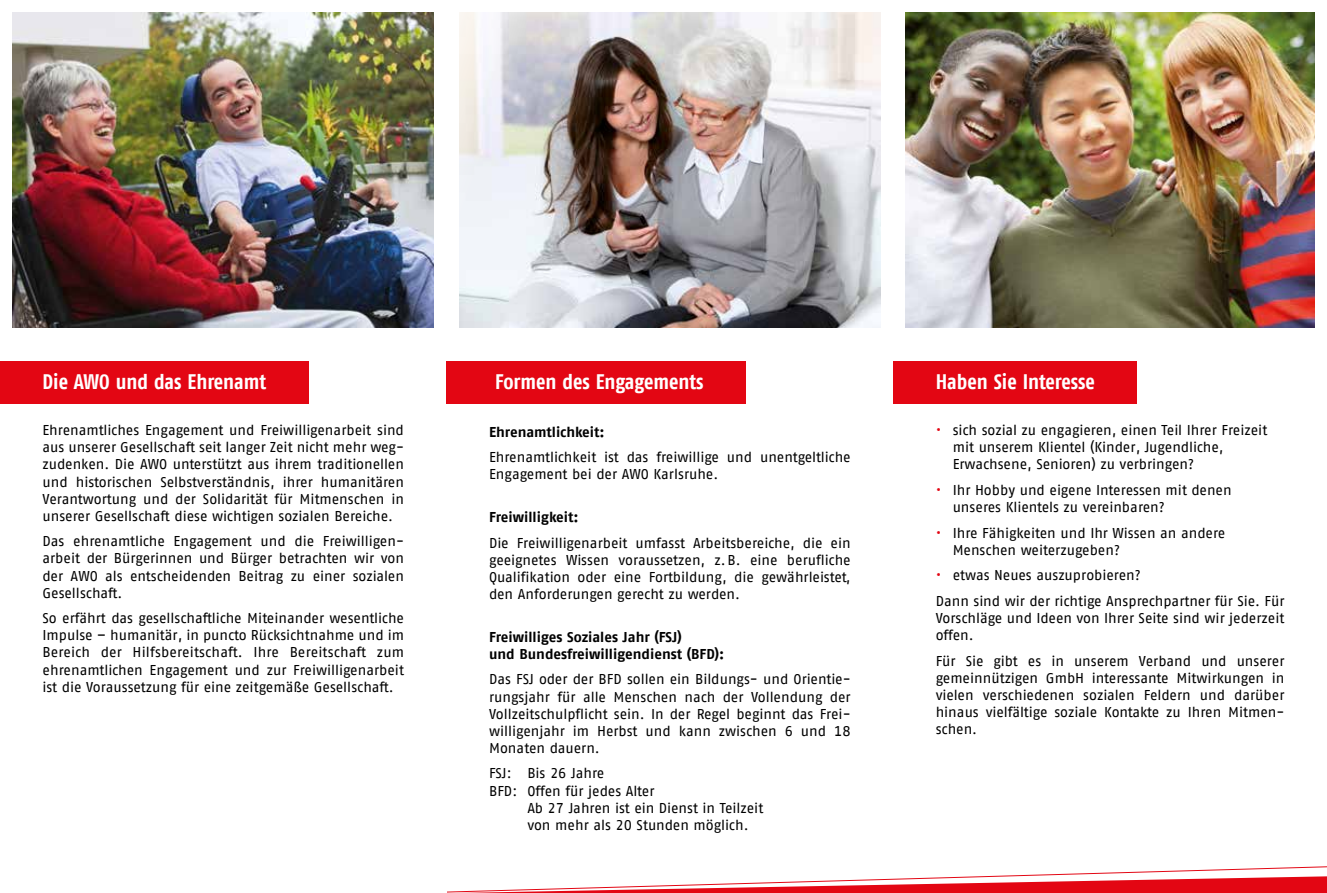
<style>
.page{position:relative;width:1327px;height:893px;background:#fff}
.page>*{position:absolute;margin:0;border:0;box-sizing:border-box;transform-origin:0 0}
.t1{font:700 21px "AWO Fago Cond";color:#fff}
.t2{font:14.25px/17.1px "AWO Fago Office";color:#000}
.t3{font:700 14.25px/17.1px "AWO Fago Office";color:#000}
.s1{color:#e30613}
</style>
<div class="page">
<svg style="left:447px;top:866px;width:880px;height:27px"></svg>
<div style="left:0;top:361px;width:309px;height:43px;background:#e30613"></div>
<div style="left:446px;top:361px;width:299px;height:43px;background:#e30613"></div>
<img style="left:13px;top:13px;width:421px;height:314px">
<div style="left:893px;top:361px;width:243px;height:43px;background:#e30613"></div>
<img style="left:906px;top:13px;width:408px;height:314px">
<img style="left:459px;top:13px;width:421px;height:314px">
<h1 class="t1" style="left:43px;top:369px;width:225px">Die AWO und das Ehrenamt</h1>
<h1 class="t1" style="left:495px;top:369px;width:210px">Formen des Engagements</h1>
<h1 class="t1" style="left:935px;top:369px;width:161px">Haben Sie Interesse</h1>
<p class="t3" style="left:489px;top:423px;width:117px">Ehrenamtlichkeit:</p>
<p class="t2" style="left:489px;top:449px;width:363px">Ehrenamtlichkeit ist das freiwillige und unentgeltliche<br>Engagement bei der AWO Karlsruhe.</p>
<p class="t3" style="left:489px;top:508px;width:91px">Freiwilligkeit:</p>
<p class="t2" style="left:489px;top:534px;width:363px;text-align:justify">Die Freiwilligenarbeit umfasst Arbeitsbereiche, die ein geeignetes Wissen voraussetzen, z.B. eine berufliche Qualifikation oder eine Fortbildung, die gewährleistet, den Anforderungen gerecht zu werden.</p>
<p class="t3" style="left:489px;top:628px;width:237px">Freiwilliges Soziales Jahr (FSJ)<br>und Bundesfreiwilligendienst (BFD):</p>
<p class="t2" style="left:489px;top:671px;width:363px">Das FSJ oder der BFD sollen ein Bildungs- und Orientie&shy;rungsjahr für alle Menschen nach der Vollendung der Vollzeitschulpflicht sein. In der Regel beginnt das Frei&shy;willigenjahr im Herbst und kann zwischen 6 und 18<br>Monaten dauern.</p>
<p class="t2" style="left:489px;top:765px;width:117px">FSJ: Bis 26 Jahre</p>
<p class="t2" style="left:489px;top:782px;width:167px">BFD: Offen für jedes Alter</p>
<p class="t2" style="left:527px;top:799px;width:237px">Ab 27 Jahren ist ein Dienst in Teilzeit</p>
<p class="t2" style="left:527px;top:816px;width:223px">von mehr als 20 Stunden möglich.</p>
<p class="t2" style="left:952px;top:422px;width:316px;text-indent:-17px"><span class="s1">•</span> sich sozial zu engagieren, einen Teil Ihrer Freizeit mit unserem Klientel (Kinder, Jugendliche,<br>Erwachsene, Senioren) zu verbringen?</p>
<p class="t2" style="left:952px;top:481px;width:280px;text-indent:-17px"><span class="s1">•</span> Ihr Hobby und eigene Interessen mit denen unseres Klientels zu vereinbaren?</p>
<p class="t2" style="left:952px;top:524px;width:274px;text-indent:-17px"><span class="s1">•</span> Ihre Fähigkeiten und Ihr Wissen an andere<br>Menschen weiterzugeben?</p>
<p class="t2" style="left:935px;top:562px;width:350px;line-height:25.7px"><span class="s1">•</span> etwas Neues auszuprobieren?<br>Dann sind wir der richtige Ansprechpartner für Sie. Für</p>
<p class="t2" style="left:935px;top:609px;width:350px">Vorschläge und Ideen von Ihrer Seite sind wir jederzeit offen.</p>
<p class="t2" style="left:935px;top:652px;width:350px;text-align:justify">Für Sie gibt es in unserem Verband und unserer gemeinnützigen GmbH interessante Mitwirkungen in vielen verschiedenen sozialen Feldern und darüber hinaus vielfältige soziale Kontakte zu Ihren Mitmen&shy;schen.</p>
<p class="t2" style="left:43px;top:422px;width:363px;text-align:justify">Ehrenamtliches Engagement und Freiwilligenarbeit sind aus unserer Gesellschaft seit langer Zeit nicht mehr weg&shy;zudenken. Die AWO unterstützt aus ihrem traditionellen und historischen Selbstverständnis, ihrer humanitären Verantwortung und der Solidarität für Mitmenschen in unserer Gesellschaft diese wichtigen sozialen Bereiche.</p>
<p class="t2" style="left:43px;top:533px;width:363px">Das ehrenamtliche Engagement und die Freiwilligen&shy;arbeit der Bürgerinnen und Bürger betrachten wir von der AWO als entscheidenden Beitrag zu einer sozialen Gesellschaft.</p>
<p class="t2" style="left:43px;top:610px;width:363px;text-align:justify">So erfährt das gesellschaftliche Miteinander wesentliche Impulse – humanitär, in puncto Rücksichtnahme und im Bereich der Hilfsbereitschaft. Ihre Bereitschaft zum ehrenamtlichen Engagement und zur Freiwilligenarbeit ist die Voraussetzung für eine zeitgemäße Gesellschaft.</p>
</div>
